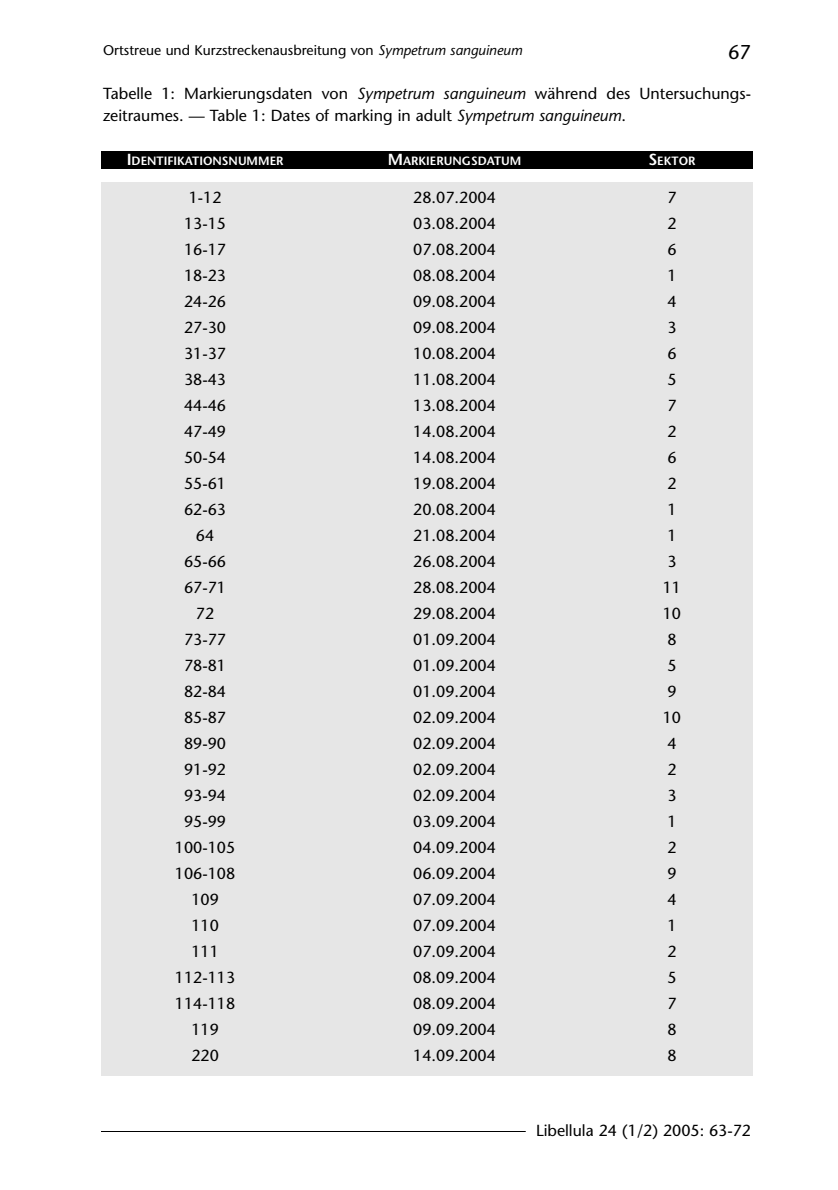
<style>
.page{position:relative;width:838px;height:1190px;background:#fff}
.page>*{position:absolute;margin:0;border:0;box-sizing:border-box;transform-origin:0 0}
.t1{font:20px "Stone Sans";color:#000}
.t2{font:16px/22px "Stone Sans";color:#000}
.t3{font:14px "Stone Sans";color:#000}
.t4{font:600 12px "Stone Sans";color:#fff}
.s1{font-style:italic}
.s2{font-size:16px}
</style>
<div class="page">
<div style="left:101px;top:182px;width:652px;height:894px;background:#e6e6e6"></div>
<div style="left:101px;top:152px;width:652px;height:17px;background:#000"></div>
<hr style="left:101px;top:1131px;width:425px;height:1px;background:#000">
<p class="t3" style="left:103px;top:45px;width:421px">Ortstreue und Kurzstreckenausbreitung von <span class="s1">Sympetrum sanguineum</span></p>
<p class="t1" style="left:728px;top:45px;width:24px">67</p>
<p class="t2" style="left:103px;top:84px;width:649px">Tabelle 1: Markierungsdaten von <span class="s1">Sympetrum sanguineum</span> während des Untersuchungs&shy;zeitraumes. — Table 1: Dates of marking in adult <span class="s1">Sympetrum sanguineum</span>.</p>
<p class="t4" style="left:127px;top:156px;width:158px"><span class="s2">I</span>DENTIFIKATIONSNUMMER</p>
<p class="t4" style="left:388px;top:156px;width:135px"><span class="s2">M</span>ARKIERUNGSDATUM</p>
<p class="t4" style="left:648px;top:156px;width:49px"><span class="s2">S</span>EKTOR</p>
<p class="t2" style="left:189px;top:188px;width:34px">1-12</p>
<p class="t2" style="left:413px;top:188px;width:84px">28.07.2004</p>
<p class="t2" style="left:667px;top:188px;width:11px">7</p>
<p class="t2" style="left:184px;top:214px;width:44px">13-15</p>
<p class="t2" style="left:413px;top:214px;width:84px">03.08.2004</p>
<p class="t2" style="left:667px;top:214px;width:11px">2</p>
<p class="t2" style="left:184px;top:240px;width:44px">16-17</p>
<p class="t2" style="left:413px;top:240px;width:84px">07.08.2004</p>
<p class="t2" style="left:667px;top:240px;width:11px">6</p>
<p class="t2" style="left:184px;top:266px;width:44px">18-23</p>
<p class="t2" style="left:413px;top:266px;width:84px">08.08.2004</p>
<p class="t2" style="left:667px;top:266px;width:11px">1</p>
<p class="t2" style="left:184px;top:292px;width:44px">24-26</p>
<p class="t2" style="left:413px;top:292px;width:84px">09.08.2004</p>
<p class="t2" style="left:667px;top:292px;width:11px">4</p>
<p class="t2" style="left:184px;top:318px;width:44px">27-30</p>
<p class="t2" style="left:413px;top:318px;width:84px">09.08.2004</p>
<p class="t2" style="left:667px;top:318px;width:11px">3</p>
<p class="t2" style="left:184px;top:344px;width:44px">31-37</p>
<p class="t2" style="left:413px;top:344px;width:84px">10.08.2004</p>
<p class="t2" style="left:667px;top:344px;width:11px">6</p>
<p class="t2" style="left:184px;top:370px;width:44px">38-43</p>
<p class="t2" style="left:413px;top:370px;width:84px">11.08.2004</p>
<p class="t2" style="left:667px;top:370px;width:11px">5</p>
<p class="t2" style="left:184px;top:396px;width:44px">44-46</p>
<p class="t2" style="left:413px;top:396px;width:84px">13.08.2004</p>
<p class="t2" style="left:667px;top:396px;width:11px">7</p>
<p class="t2" style="left:184px;top:422px;width:44px">47-49</p>
<p class="t2" style="left:413px;top:422px;width:84px">14.08.2004</p>
<p class="t2" style="left:667px;top:422px;width:11px">2</p>
<p class="t2" style="left:184px;top:448px;width:44px">50-54</p>
<p class="t2" style="left:413px;top:448px;width:84px">14.08.2004</p>
<p class="t2" style="left:667px;top:448px;width:11px">6</p>
<p class="t2" style="left:184px;top:474px;width:44px">55-61</p>
<p class="t2" style="left:413px;top:474px;width:84px">19.08.2004</p>
<p class="t2" style="left:667px;top:474px;width:11px">2</p>
<p class="t2" style="left:184px;top:500px;width:44px">62-63</p>
<p class="t2" style="left:413px;top:500px;width:84px">20.08.2004</p>
<p class="t2" style="left:667px;top:500px;width:11px">1</p>
<p class="t2" style="left:196px;top:526px;width:20px">64</p>
<p class="t2" style="left:413px;top:526px;width:84px">21.08.2004</p>
<p class="t2" style="left:667px;top:526px;width:11px">1</p>
<p class="t2" style="left:184px;top:552px;width:44px">65-66</p>
<p class="t2" style="left:413px;top:552px;width:84px">26.08.2004</p>
<p class="t2" style="left:667px;top:552px;width:11px">3</p>
<p class="t2" style="left:184px;top:578px;width:44px">67-71</p>
<p class="t2" style="left:413px;top:578px;width:84px">28.08.2004</p>
<p class="t2" style="left:663px;top:578px;width:20px">11</p>
<p class="t2" style="left:196px;top:604px;width:20px">72</p>
<p class="t2" style="left:413px;top:604px;width:84px">29.08.2004</p>
<p class="t2" style="left:663px;top:604px;width:20px">10</p>
<p class="t2" style="left:184px;top:630px;width:44px">73-77</p>
<p class="t2" style="left:413px;top:630px;width:84px">01.09.2004</p>
<p class="t2" style="left:667px;top:630px;width:11px">8</p>
<p class="t2" style="left:184px;top:656px;width:44px">78-81</p>
<p class="t2" style="left:413px;top:656px;width:84px">01.09.2004</p>
<p class="t2" style="left:667px;top:656px;width:11px">5</p>
<p class="t2" style="left:184px;top:682px;width:44px">82-84</p>
<p class="t2" style="left:413px;top:682px;width:84px">01.09.2004</p>
<p class="t2" style="left:667px;top:682px;width:11px">9</p>
<p class="t2" style="left:184px;top:708px;width:44px">85-87</p>
<p class="t2" style="left:413px;top:708px;width:84px">02.09.2004</p>
<p class="t2" style="left:663px;top:708px;width:20px">10</p>
<p class="t2" style="left:184px;top:734px;width:44px">89-90</p>
<p class="t2" style="left:413px;top:734px;width:84px">02.09.2004</p>
<p class="t2" style="left:667px;top:734px;width:11px">4</p>
<p class="t2" style="left:184px;top:760px;width:44px">91-92</p>
<p class="t2" style="left:413px;top:760px;width:84px">02.09.2004</p>
<p class="t2" style="left:667px;top:760px;width:11px">2</p>
<p class="t2" style="left:184px;top:786px;width:44px">93-94</p>
<p class="t2" style="left:413px;top:786px;width:84px">02.09.2004</p>
<p class="t2" style="left:667px;top:786px;width:11px">3</p>
<p class="t2" style="left:184px;top:812px;width:44px">95-99</p>
<p class="t2" style="left:413px;top:812px;width:84px">03.09.2004</p>
<p class="t2" style="left:667px;top:812px;width:11px">1</p>
<p class="t2" style="left:175px;top:838px;width:62px">100-105</p>
<p class="t2" style="left:413px;top:838px;width:84px">04.09.2004</p>
<p class="t2" style="left:667px;top:838px;width:11px">2</p>
<p class="t2" style="left:175px;top:864px;width:62px">106-108</p>
<p class="t2" style="left:413px;top:864px;width:84px">06.09.2004</p>
<p class="t2" style="left:667px;top:864px;width:11px">9</p>
<p class="t2" style="left:191px;top:890px;width:29px">109</p>
<p class="t2" style="left:413px;top:890px;width:84px">07.09.2004</p>
<p class="t2" style="left:667px;top:890px;width:11px">4</p>
<p class="t2" style="left:191px;top:916px;width:29px">110</p>
<p class="t2" style="left:413px;top:916px;width:84px">07.09.2004</p>
<p class="t2" style="left:667px;top:916px;width:11px">1</p>
<p class="t2" style="left:191px;top:942px;width:29px">111</p>
<p class="t2" style="left:413px;top:942px;width:84px">07.09.2004</p>
<p class="t2" style="left:667px;top:942px;width:11px">2</p>
<p class="t2" style="left:175px;top:968px;width:62px">112-113</p>
<p class="t2" style="left:413px;top:968px;width:84px">08.09.2004</p>
<p class="t2" style="left:667px;top:968px;width:11px">5</p>
<p class="t2" style="left:175px;top:994px;width:62px">114-118</p>
<p class="t2" style="left:413px;top:994px;width:84px">08.09.2004</p>
<p class="t2" style="left:667px;top:994px;width:11px">7</p>
<p class="t2" style="left:191px;top:1020px;width:29px">119</p>
<p class="t2" style="left:413px;top:1020px;width:84px">09.09.2004</p>
<p class="t2" style="left:667px;top:1020px;width:11px">8</p>
<p class="t2" style="left:191px;top:1046px;width:29px">220</p>
<p class="t2" style="left:413px;top:1046px;width:84px">14.09.2004</p>
<p class="t2" style="left:667px;top:1046px;width:11px">8</p>
<p class="t2" style="left:536px;top:1121px;width:217px">Libellula 24 (1/2) 2005: 63-72</p>
</div>
